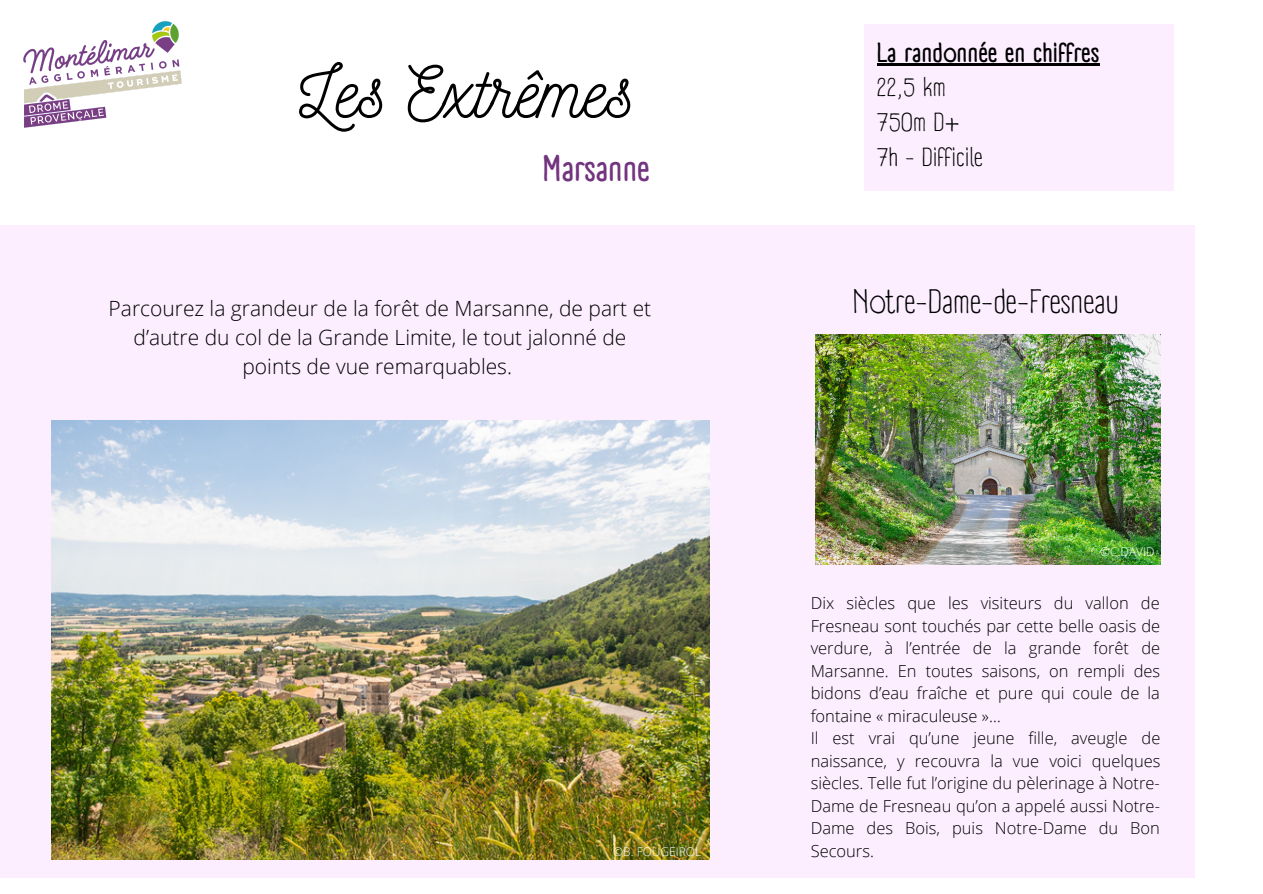
<style>
.page{position:relative;width:1263px;height:894px;background:#fff}
.page>*{position:absolute;margin:0;border:0;box-sizing:border-box;transform-origin:0 0}
.t1{font:72px "Nickainley";color:#000}
.t2{font:700 36px "A Day Without Sun Text";color:#73347f}
.t3{font:33px "A Day Without Sun Text";color:#000}
.t4{font:700 27px "A Day Without Sun Text";color:#000}
.t5{font:25.5px/34.8px "A Day Without Sun Text";color:#000}
.t6{font:300 21px/29.2px "Open Sans";color:#000;text-align:center}
.t7{font:300 16.5px/22.5px "Open Sans";color:#000}
.t8{font:300 12px "Open Sans";color:#fff}
</style>
<div class="page">
<img style="left:23px;top:21px;width:159px;height:107px">
<div style="left:0;top:225px;width:1194px;height:652px;background:#fceeff"></div>
<img style="left:51px;top:420px;width:658px;height:439px">
<div style="left:864px;top:24px;width:309px;height:167px;background:#fceeff"></div>
<img style="left:815px;top:334px;width:345px;height:230px">
<hr style="left:877px;top:64px;width:222px;height:2px;background:#000">
<h1 class="t1" style="left:299px;top:46px;width:337px">Les Extrêmes</h1>
<h2 class="t2" style="left:542px;top:146px;width:109px">Marsanne</h2>
<p class="t6" style="left:109px;top:293px;width:544px">Parcourez la grandeur de la forêt de Marsanne, de part et d’autre du col de la Grande Limite, le tout jalonné de points de vue remarquables.</p>
<p class="t8" style="left:613px;top:843px;width:89px">©B. FOUGEIROL</p>
<h3 class="t4" style="left:877px;top:36px;width:224px">La randonnée en chiffres</h3>
<h3 class="t5" style="left:877px;top:70px;width:107px">22,5 km<br>750m D+<br>7h - Difficile</h3>
<h3 class="t3" style="left:852px;top:282px;width:268px">Notre-Dame-de-Fresneau</h3>
<p class="t8" style="left:1100px;top:542px;width:56px">©C.DAVID</p>
<p class="t7" style="left:811px;top:591px;width:351px">Dix siècles que les visiteurs du vallon de Fresneau sont touchés par cette belle oasis de verdure, à l’entrée de la grande forêt de Marsanne. En toutes saisons, on rempli des bidons d’eau fraîche et pure qui coule de la fontaine « miraculeuse »…<br>Il est vrai qu’une jeune fille, aveugle de naissance, y recouvra la vue voici quelques siècles. Telle fut l’origine du pèlerinage à Notre-Dame de Fresneau qu’on a appelé aussi Notre-Dame des Bois, puis Notre-Dame du Bon Secours.</p>
</div>
